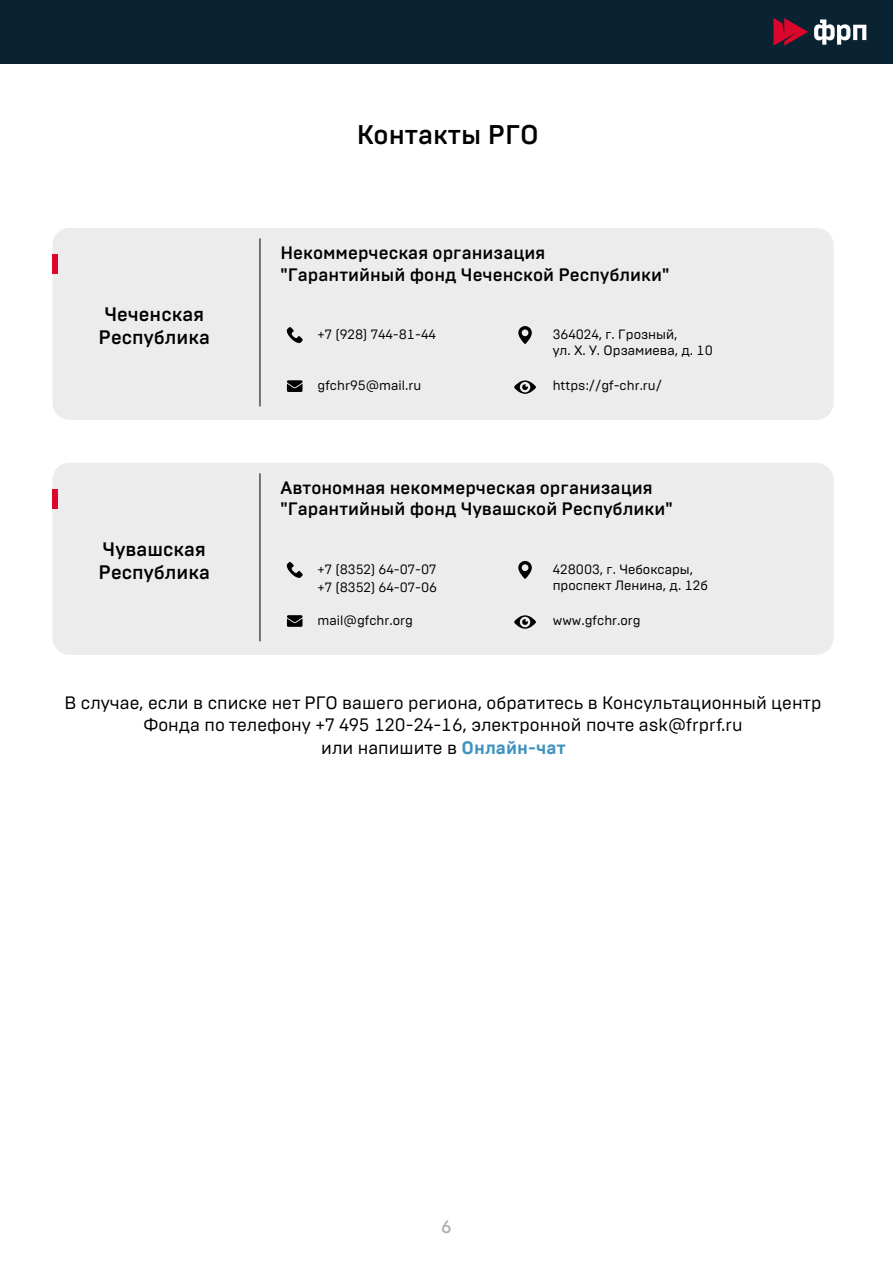
<style>
.page{position:relative;width:893px;height:1263px;background:#fff}
.page>*{position:absolute;margin:0;border:0;box-sizing:border-box;transform-origin:0 0}
.t1{font:500 27px "Brutal Type";color:#000}
.t2{font:500 19.5px/23.4px "Brutal Type";color:#000}
.t3{font:18px/22.5px "Brutal Type";color:#000;text-align:center}
.t4{font:500 18px/21.6px "Brutal Type";color:#000}
.t5{font:500 18px "Brutal Type";color:#b1b1b1}
.t6{font:13.5px/16.2px "Brutal Type";color:#000}
.s1{font-weight:700;color:#3f93be}
</style>
<div class="page">
<div style="left:53px;top:463px;width:781px;height:192px;background:#ececec;border-radius:17px"></div>
<hr style="left:260px;top:473px;width:1px;height:168px;background:#000">
<div style="left:52px;top:489px;width:6px;height:20px;background:#dc052b"></div>
<svg style="left:514px;top:615px;width:22px;height:14px"></svg>
<svg style="left:287px;top:562px;width:16px;height:16px"></svg>
<svg style="left:518px;top:561px;width:14px;height:18px"></svg>
<svg style="left:287px;top:615px;width:16px;height:12px"></svg>
<div style="left:53px;top:228px;width:781px;height:192px;background:#ececec;border-radius:17px"></div>
<hr style="left:260px;top:238px;width:1px;height:168px;background:#000">
<div style="left:52px;top:255px;width:6px;height:19px;background:#dc052b"></div>
<svg style="left:514px;top:380px;width:22px;height:14px"></svg>
<svg style="left:287px;top:327px;width:16px;height:16px"></svg>
<svg style="left:518px;top:326px;width:14px;height:18px"></svg>
<svg style="left:287px;top:380px;width:16px;height:12px"></svg>
<div style="left:0;top:0;width:893px;height:64px;background:#0a2332"></div>
<svg style="left:773px;top:18px;width:35px;height:28px"></svg>
<svg style="left:814px;top:19px;width:52px;height:26px"></svg>
<h1 class="t1" style="left:357px;top:119px;width:184px">Контакты РГО</h1>
<h2 class="t2" style="left:99px;top:302px;width:113px">Чеченская<br>Республика</h2>
<h2 class="t2" style="left:99px;top:537px;width:113px">Чувашская<br>Республика</h2>
<h3 class="t4" style="left:281px;top:242px;width:390px">Некоммерческая организация "Гарантийный фонд Чеченской Республики"</h3>
<p class="t6" style="left:318px;top:326px;width:120px">+7 (928) 744-81-44</p>
<p class="t6" style="left:318px;top:377px;width:105px">gfchr95@mail.ru</p>
<p class="t6" style="left:553px;top:326px;width:162px">364024, г. Грозный,<br>ул. Х. У. Орзамиева, д. 10</p>
<p class="t6" style="left:553px;top:377px;width:111px">https://gf-chr.ru/</p>
<h3 class="t4" style="left:281px;top:477px;width:394px">Автономная некоммерческая организация "Гарантийный фонд Чувашской Республики"</h3>
<p class="t6" style="left:318px;top:560px;width:121px;line-height:18px">+7 (8352) 64-07-07 +7 (8352) 64-07-06</p>
<p class="t6" style="left:318px;top:612px;width:97px">mail@gfchr.org</p>
<p class="t6" style="left:553px;top:561px;width:157px">428003, г. Чебоксары, проспект Ленина, д. 12б</p>
<p class="t6" style="left:553px;top:612px;width:89px">www.gfchr.org</p>
<h3 class="t3" style="left:64px;top:691px;width:759px">В случае, если в списке нет РГО вашего региона, обратитесь в Консультационный центр<br>Фонда по телефону +7 495 120-24-16, электронной почте ask@frprf.ru<br>или напишите в <span class="s1">Онлайн-чат</span></h3>
<h3 class="t5" style="left:441px;top:1216px;width:13px">6</h3>
</div>
